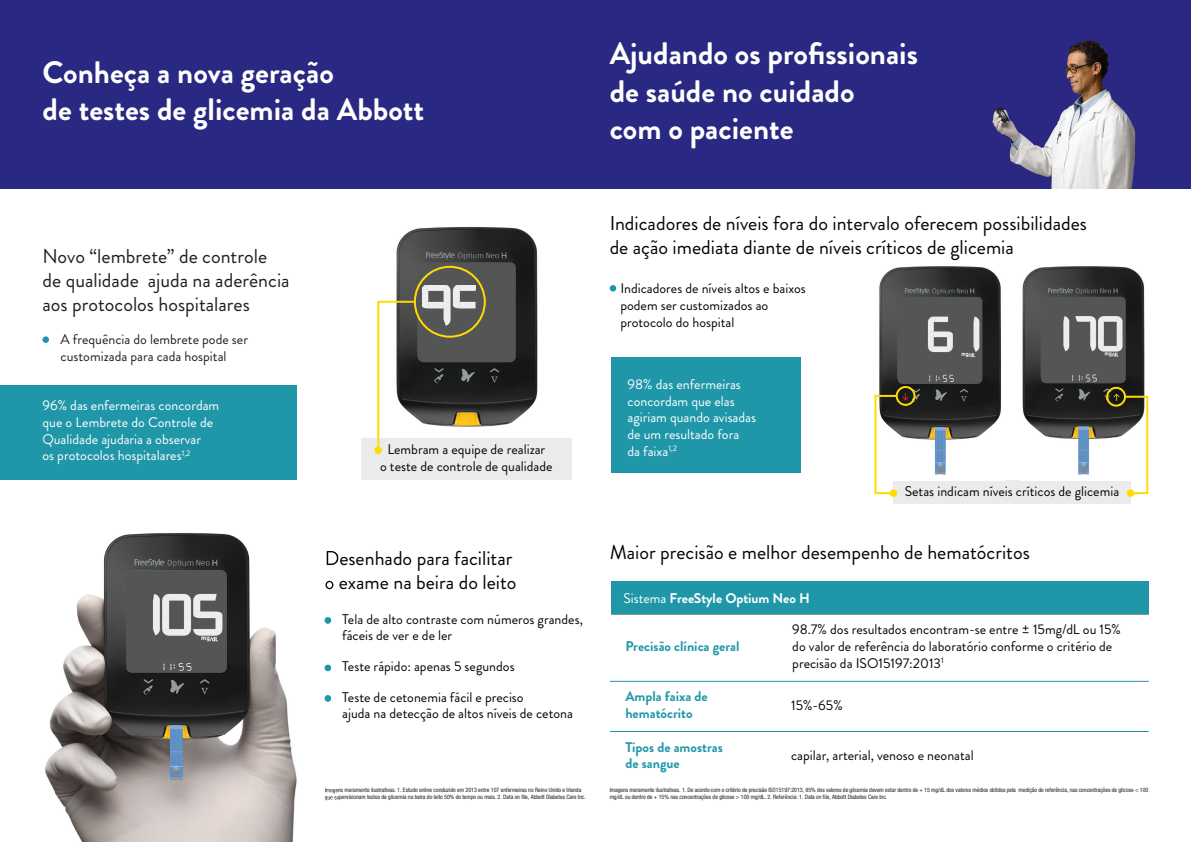
<style>
.page{position:relative;width:1191px;height:842px;background:#fff}
.page>*{position:absolute;margin:0;border:0;box-sizing:border-box;transform-origin:0 0}
.t1{font:700 31px/37.2px "Brandon Grotesque";color:#fff}
.t2{font:20px/24px "Brandon Grotesque";color:#040503}
.t3{font:20px/24px "Brandon Grotesque";color:#231f20}
.t4{font:14px/16.8px "Brandon Grotesque";color:#040503}
.t5{font:14px/16.8px "Brandon Grotesque";color:#fff}
.t6{font:700 14px/16.8px "Brandon Grotesque";color:#2097a8}
.t7{font:14px/16.8px "Brandon Grotesque";color:#231f20}
.t8{font:700 14px "Brandon Grotesque";color:#fff}
.t9{font:condensed 6px/7.2px "Helvetica Neue LT Std";letter-spacing:-.01em;color:#231f20}
.s1{font-weight:400}
</style>
<div class="page">
<div style="left:0;top:0;width:1191px;height:189px;background:#292882"></div>
<hr style="left:611px;top:614px;width:537px;height:1px;background:#939597">
<div style="left:611px;top:581px;width:537px;height:33px;background:#2097a8"></div>
<div style="left:893px;top:480px;width:237px;height:24px;background:#e9ebed"></div>
<div style="left:611px;top:358px;width:190px;height:115px;background:#2097a8"></div>
<img style="left:1022px;top:266px;width:123px;height:209px">
<img style="left:879px;top:266px;width:122px;height:209px">
<div style="left:0;top:386px;width:296px;height:94px;background:#2097a8"></div>
<div style="left:361px;top:438px;width:210px;height:42px;background:#e9ebed"></div>
<img style="left:396px;top:226px;width:142px;height:201px">
<img style="left:992px;top:40px;width:144px;height:149px">
<div style="left:42px;top:336px;width:7px;height:7px;background:#2097a8;border-radius:50%"></div>
<div style="left:609px;top:285px;width:7px;height:7px;background:#2097a8;border-radius:50%"></div>
<svg style="left:377px;top:266px;width:109px;height:180px"></svg>
<div style="left:374px;top:446px;width:8px;height:8px;background:#ffdc01;border-radius:50%"></div>
<img style="left:45px;top:533px;width:287px;height:309px">
<svg style="left:325px;top:788px;width:12px;height:12px"></svg>
<img style="left:327px;top:551px;width:10px;height:20px">
<img style="left:325px;top:575px;width:9px;height:14px">
<svg style="left:325px;top:617px;width:6px;height:7px"></svg>
<svg style="left:325px;top:665px;width:6px;height:6px"></svg>
<svg style="left:325px;top:695px;width:6px;height:7px"></svg>
<svg style="left:874px;top:386px;width:41px;height:109px"></svg>
<div style="left:889px;top:489px;width:8px;height:8px;background:#ffdc01;border-radius:50%"></div>
<svg style="left:1106px;top:387px;width:43px;height:108px"></svg>
<div style="left:1126px;top:489px;width:8px;height:8px;background:#ffdc01;border-radius:50%"></div>
<hr style="left:609px;top:681px;width:539px;height:1px;background:#2097a8">
<hr style="left:609px;top:731px;width:539px;height:1px;background:#2097a8">
<h1 class="t1" style="left:43px;top:54px;width:383px">Conheça a nova geração<br>de testes de glicemia da Abbott</h1>
<h1 class="t1" style="left:609px;top:36px;width:310px">Ajudando os profissionais de saúde no cuidado<br>com o paciente</h1>
<h2 class="t3" style="left:43px;top:245px;width:248px">Novo “lembrete” de controle de qualidade ajuda na aderência aos protocolos hospitalares</h2>
<h3 class="t7" style="left:61px;top:331px;width:189px">A frequência do lembrete pode ser customizada para cada hospital</h3>
<h3 class="t5" style="left:42px;top:397px;width:178px">96% das enfermeiras concordam que o Lembrete do Controle de<br>Qualidade ajudaria a observar<br>os protocolos hospitalares<sup>1,2</sup></h3>
<h3 class="t4" style="left:380px;top:441px;width:174px;text-align:center">Lembram a equipe de realizar<br>o teste de controle de qualidade</h3>
<h2 class="t2" style="left:325px;top:546px;width:193px">Desenhado para facilitar o exame na beira do leito</h2>
<h3 class="t4" style="left:342px;top:611px;width:242px">Tela de alto contraste com números grandes, fáceis de ver e de ler</h3>
<h3 class="t4" style="left:342px;top:658px;width:174px">Teste rápido: apenas 5 segundos</h3>
<h3 class="t4" style="left:342px;top:689px;width:232px">Teste de cetonemia fácil e preciso<br>ajuda na detecção de altos níveis de cetona</h3>
<p class="t9" style="left:325px;top:786px;width:263px">Imagens meramente ilustrativas. 1. Estudo online conduzido em 2013 entre 107 enfermeiras no Reino Unido e Irlanda que supervisionam testes de glicemia na beira do leito 50% do tempo ou mais. 2. Data on file, Abbott Diabetes Care Inc.</p>
<h2 class="t2" style="left:609px;top:211px;width:479px">Indicadores de níveis fora do intervalo oferecem possibilidades de ação imediata diante de níveis críticos de glicemia</h2>
<h3 class="t4" style="left:620px;top:280px;width:187px">Indicadores de níveis altos e baixos podem ser customizados ao protocolo do hospital</h3>
<h3 class="t5" style="left:627px;top:376px;width:130px">98% das enfermeiras concordam que elas agiriam quando avisadas de um resultado fora<br>da faixa<sup>1,2</sup></h3>
<h3 class="t4" style="left:904px;top:483px;width:216px">Setas indicam níveis críticos de glicemia</h3>
<h2 class="t2" style="left:609px;top:540px;width:422px">Maior precisão e melhor desempenho de hematócritos</h2>
<h3 class="t8" style="left:623px;top:589px;width:188px"><span class="s1">Sistema</span> FreeStyle Optium Neo H</h3>
<h3 class="t6" style="left:625px;top:638px;width:116px">Precisão clínica geral</h3>
<h3 class="t4" style="left:792px;top:621px;width:330px">98.7% dos resultados encontram-se entre ± 15mg/dL ou 15% do valor de referência do laboratório conforme o critério de precisão da ISO15197:2013<sup>1</sup></h3>
<h3 class="t6" style="left:625px;top:688px;width:84px">Ampla faixa de hematócrito</h3>
<h3 class="t4" style="left:791px;top:697px;width:53px">15%-65%</h3>
<h3 class="t4" style="left:791px;top:747px;width:184px">capilar, arterial, venoso e neonatal</h3>
<h3 class="t6" style="left:625px;top:738px;width:99px">Tipos de amostras de sangue</h3>
<p class="t9" style="left:609px;top:786px;width:540px">Imagens meramente ilustrativas. 1. De acordo com o critério de precisão ISO15197:2013, 95% dos valores de glicemia devem estar dentro de + 15 mg/dL dos valores médios obtidos pela medição de referência, nas concentrações de glicose &lt; 100 mg/dL ou dentro de + 15% nas concentrações de glicose &gt; 100 mg/dL. 2. Referência: 1. Data on file, Abbott Diabetes Care Inc.</p>
</div>
